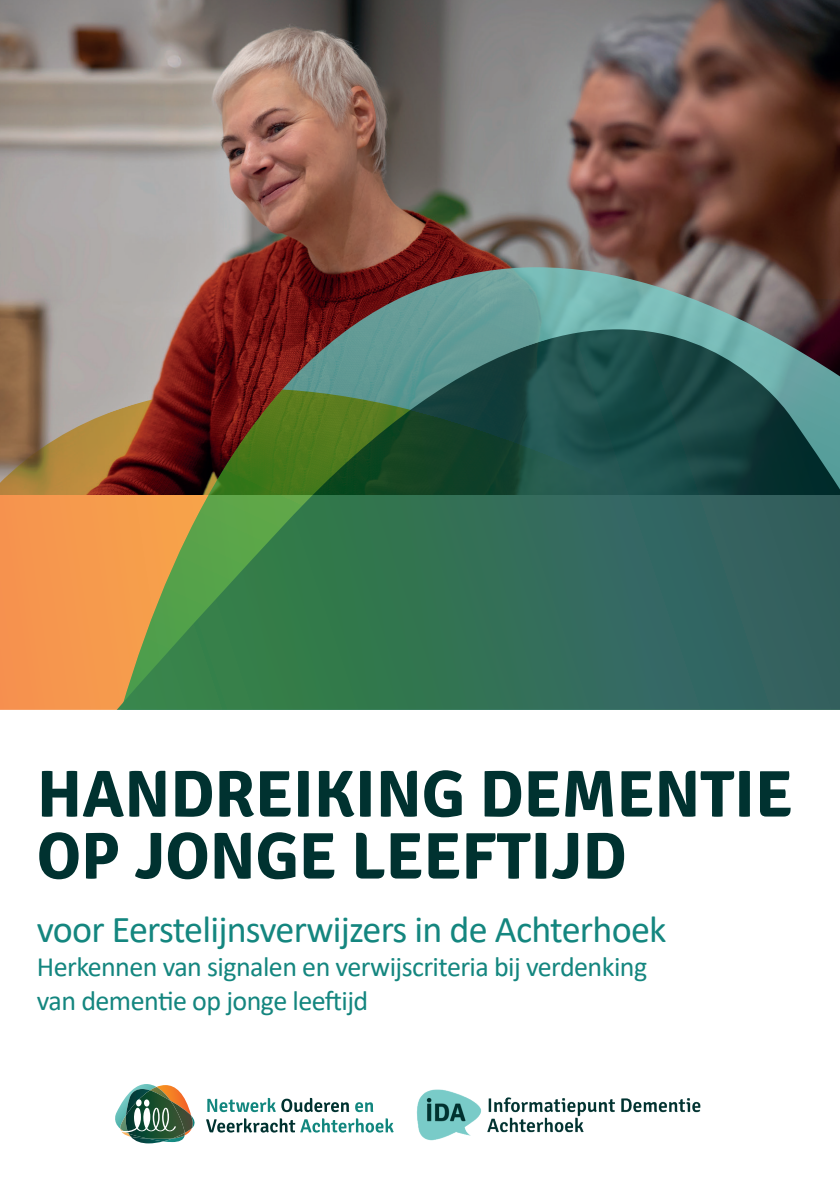
<style>
.page{position:relative;width:840px;height:1191px;background:#fff}
.page>*{position:absolute;margin:0;border:0;box-sizing:border-box;transform-origin:0 0}
.t1{font:700 66px/62px "Signika";color:#003230}
.t2{font:38px "Calibri";letter-spacing:-.02em;color:#14867f}
.t3{font:28px/34px "Calibri";letter-spacing:-.02em;color:#14867f}
</style>
<div class="page">
<img style="left:0;top:0;width:839px;height:329px">
<svg style="left:121px;top:267px;width:718px;height:62px"></svg>
<svg style="left:0;top:329px;width:839px;height:381px"></svg>
<svg style="left:207px;top:1098px;width:142px;height:14px"></svg>
<svg style="left:355px;top:1102px;width:18px;height:10px"></svg>
<svg style="left:206px;top:1118px;width:187px;height:14px"></svg>
<img style="left:115px;top:1084px;width:80px;height:59px">
<img style="left:416px;top:1089px;width:285px;height:52px">
<h1 class="t1" style="left:37px;top:764px;width:757px">HANDREIKING DEMENTIE<br>OP JONGE LEEFTIJD</h1>
<h2 class="t2" style="left:37px;top:902px;width:630px">voor Eerstelijnsverwijzers in de Achterhoek</h2>
<p class="t3" style="left:37px;top:948px;width:611px">Herkennen van signalen en verwijscriteria bij verdenking van dementie op jonge leeftijd</p>
</div>
